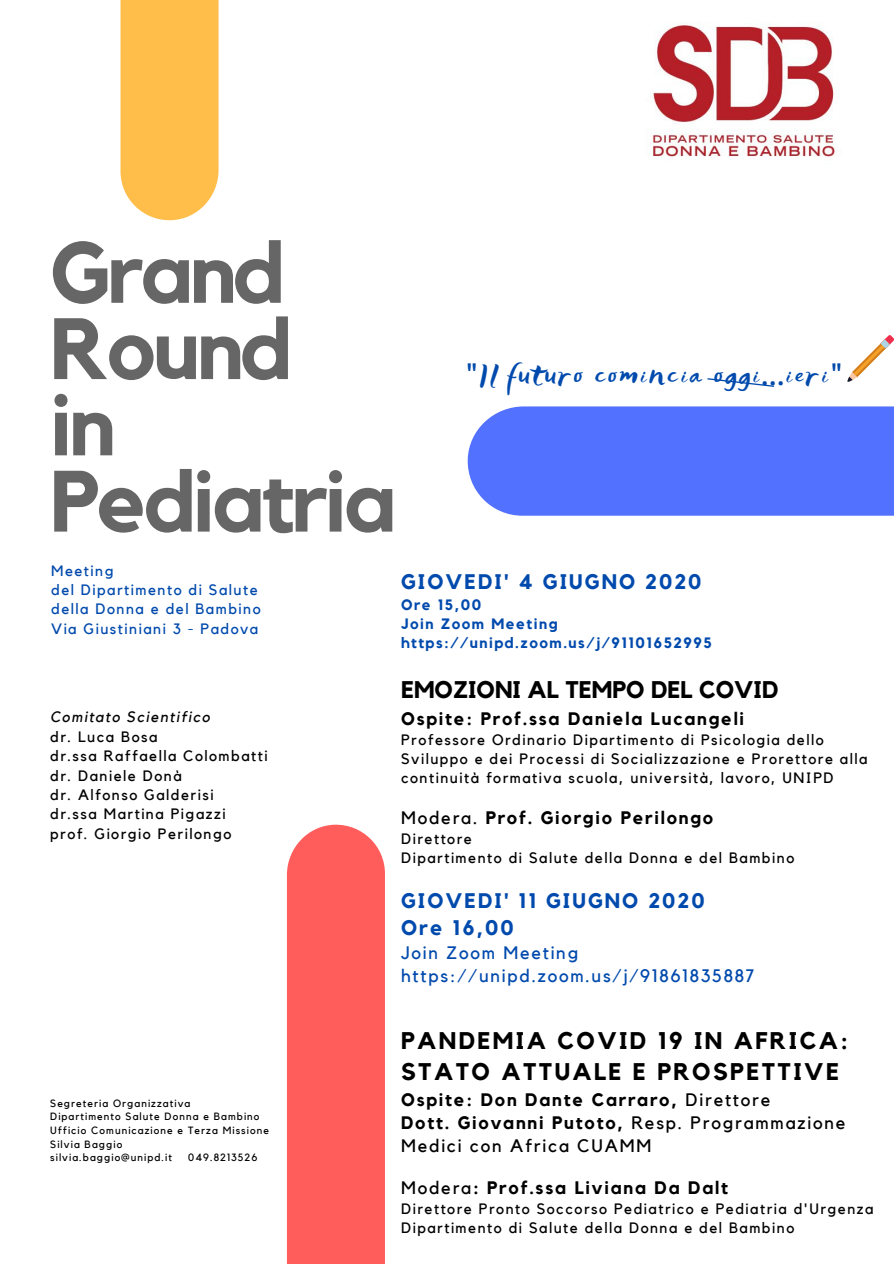
<style>
.page{position:relative;width:894px;height:1264px;background:#fff}
.page>*{position:absolute;margin:0;border:0;box-sizing:border-box;transform-origin:0 0}
.t1{font:700 85.8px/76.2px "Kollektif";letter-spacing:-.03em;color:#666}
.t2{font:27.9px "Lifelogo Easy";letter-spacing:.1em;color:#004aad}
.t3{font:700 24px/31px "Kollektif";letter-spacing:.1em;color:#000}
.t4{font:700 24px "Kollektif";color:#000}
.t5{font:700 21px/27.2px "Kollektif";letter-spacing:.1em;color:#004aad}
.t6{font:18px/23.1px "Kollektif";letter-spacing:.1em;color:#000}
.t7{font:700 18px "Kollektif";letter-spacing:.1em;color:#000}
.t8{font:18px/23.1px "Kollektif";letter-spacing:.1em;color:#004aad}
.t9{font:15px/19.4px "Kollektif";letter-spacing:.1em;color:#000}
.t10{font:15px/19.4px "Kollektif";letter-spacing:.1em;color:#004aad}
.t11{font:700 15px/19.2px "Kollektif";letter-spacing:.1em;color:#004aad}
.t12{font:italic 15px "Kollektif";letter-spacing:.1em;color:#000}
.t13{font:10.5px/13.6px "Kollektif";letter-spacing:.1em;color:#000}
.s1{font-weight:400}
.s2{font-weight:700}
</style>
<div class="page">
<div style="left:467px;top:406px;width:426px;height:109px;background:#5271ff"></div>
<div style="left:120px;top:0;width:98px;height:221px;background:#ffbd4a"></div>
<div style="left:287px;top:824px;width:98px;height:439px;background:#ff5c5c"></div>
<img style="left:650px;top:22px;width:185px;height:135px">
<svg style="left:707px;top:378px;width:66px;height:9px"></svg>
<svg style="left:847px;top:335px;width:46px;height:47px"></svg>
<h1 class="t1" style="left:50px;top:238px;width:347px">Grand<br>Round<br>in<br>Pediatria</h1>
<h2 class="t2" style="left:466px;top:354px;width:377px">"Il futuro comincia oggi...ieri"</h2>
<p class="t10" style="left:51px;top:561px;width:211px">Meeting<br>del Dipartimento di Salute della Donna e del Bambino<br>Via Giustiniani 3 - Padova</p>
<h3 class="t5" style="left:401px;top:568px;width:302px">GIOVEDI' 4 GIUGNO 2020</h3>
<p class="t11" style="left:401px;top:595px;width:312px">Ore 15,00<br>Join Zoom Meeting https://unipd.zoom.us/j/91101652995</p>
<h3 class="t4" style="left:401px;top:678px;width:379px">EMOZIONI AL TEMPO DEL COVID</h3>
<p class="t7" style="left:401px;top:710px;width:344px">Ospite: Prof.ssa Daniela Lucangeli</p>
<p class="t9" style="left:401px;top:730px;width:467px">Professore Ordinario Dipartimento di Psicologia dello<br>Sviluppo e dei Processi di Socializzazione e Prorettore alla continuità formativa scuola, università, lavoro, UNIPD</p>
<p class="t7" style="left:401px;top:809px;width:313px"><span class="s1">Modera.</span> Prof. Giorgio Perilongo</p>
<p class="t9" style="left:401px;top:830px;width:394px">Direttore<br>Dipartimento di Salute della Donna e del Bambino</p>
<h3 class="t5" style="left:401px;top:887px;width:305px">GIOVEDI' 11 GIUGNO 2020<br>Ore 16,00</h3>
<p class="t8" style="left:401px;top:941px;width:355px">Join Zoom Meeting https://unipd.zoom.us/j/91861835887</p>
<p class="t12" style="left:50px;top:710px;width:161px">Comitato Scientifico</p>
<p class="t9" style="left:50px;top:727px;width:219px">dr. Luca Bosa<br>dr.ssa Raffaella Colombatti dr. Daniele Donà<br>dr. Alfonso Galderisi<br>dr.ssa Martina Pigazzi<br>prof. Giorgio Perilongo</p>
<p class="t13" style="left:50px;top:1096px;width:220px">Segreteria Organizzativa<br>Dipartimento Salute Donna e Bambino<br>Ufficio Comunicazione e Terza Missione<br>Silvia Baggio<br>silvia.baggio@unipd.it</p>
<p class="t13" style="left:188px;top:1151px;width:71px">049.8213526</p>
<h3 class="t3" style="left:401px;top:1026px;width:448px">PANDEMIA COVID 19 IN AFRICA:<br>STATO ATTUALE E PROSPETTIVE</h3>
<p class="t6" style="left:401px;top:1088px;width:445px"><span class="s2">Ospite: Don Dante Carraro,</span> Direttore<br><span class="s2">Dott. Giovanni Putoto,</span> Resp. Programmazione<br>Medici con Africa CUAMM</p>
<p class="t7" style="left:401px;top:1179px;width:328px"><span class="s1">Modera</span>: Prof.ssa Liviana Da Dalt</p>
<p class="t9" style="left:401px;top:1199px;width:474px">Direttore Pronto Soccorso Pediatrico e Pediatria d'Urgenza<br>Dipartimento di Salute della Donna e del Bambino</p>
</div>
